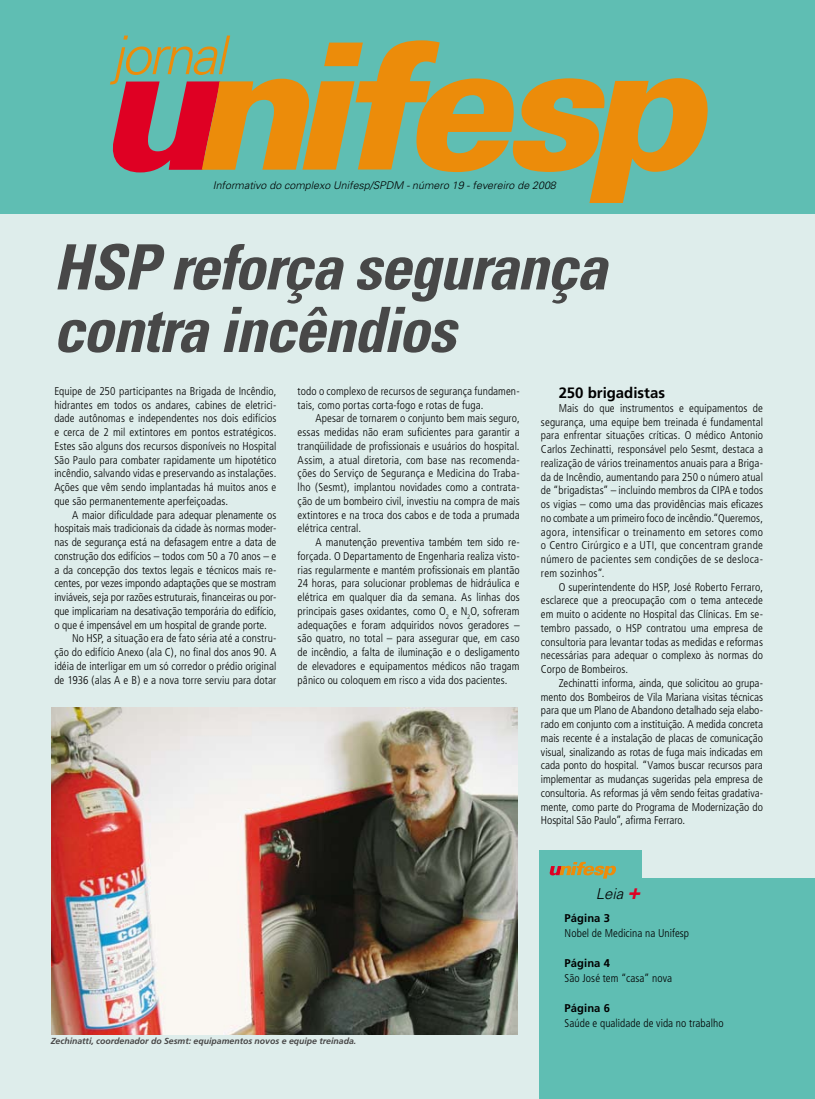
<style>
.page{position:relative;width:815px;height:1099px;background:#fff}
.page>*{position:absolute;margin:0;border:0;box-sizing:border-box;transform-origin:0 0}
.t1{font:italic 700 condensed 62.5px/62.5px "Univers";letter-spacing:-.025em;color:#484848}
.t2{font:700 15px "Frutiger";color:#000}
.t3{font:italic 300 15px "Univers";color:#000}
.t4{font:300 condensed 11.25px/13.8px "Frutiger";letter-spacing:.005em;color:#000;text-align:justify}
.t5{font:700 11.25px "Frutiger";letter-spacing:.005em;color:#000}
.t6{font:italic 300 10.62px "Univers";color:#000}
.t7{font:italic 700 8.75px "Frutiger";color:#484848}
.s1{font-weight:900;font-size:21.25px;color:#df0023}
</style>
<div class="page">
<div style="left:0;top:0;width:815px;height:1098px;background:#deedeb"></div>
<div style="left:0;top:0;width:815px;height:214px;background:#5fbeb3"></div>
<svg style="left:110px;top:36px;width:598px;height:167px"></svg>
<div style="left:539px;top:878px;width:276px;height:220px;background:#5fbeb3"></div>
<div style="left:539px;top:849px;width:103px;height:34px;background:#5fbeb3"></div>
<svg style="left:549px;top:861px;width:67px;height:17px"></svg>
<img style="left:52px;top:707px;width:466px;height:326px">
<p class="t6" style="left:213px;top:179px;width:345px">Informativo do complexo Unifesp/SPDM - número 19 - fevereiro de 2008</p>
<h1 class="t1" style="left:53px;top:235px;width:556px">HSP reforça segurança contra incêndios</h1>
<p class="t4" style="left:54px;top:384px;width:224px">Equipe de 250 participantes na Brigada de Incêndio, hidrantes em todos os andares, cabines de eletrici&shy;dade autônomas e independentes nos dois edifícios e cerca de 2 mil extintores em pontos estratégicos.<br>Estes são alguns dos recursos disponíveis no Hospital São Paulo para combater rapidamente um hipotético incêndio, salvando vidas e preservando as instalações.<br>Ações que vêm sendo implantadas há muitos anos e que são permanentemente aperfeiçoadas.</p>
<p class="t4" style="left:72px;top:508px;width:206px">A maior dificuldade para adequar plenamente os</p>
<p class="t4" style="left:54px;top:522px;width:224px">hospitais mais tradicionais da cidade às normas moder-</p>
<p class="t4" style="left:54px;top:535px;width:224px">nas de segurança está na defasagem entre a data de</p>
<p class="t4" style="left:54px;top:549px;width:224px">construção dos edifícios – todos com 50 a 70 anos – e</p>
<p class="t4" style="left:54px;top:563px;width:224px">a da concepção dos textos legais e técnicos mais re-</p>
<p class="t4" style="left:54px;top:577px;width:224px">centes, por vezes impondo adaptações que se mostram</p>
<p class="t4" style="left:54px;top:590px;width:224px">inviáveis, seja por razões estruturais, financeiras ou por-</p>
<p class="t4" style="left:54px;top:604px;width:224px">que implicariam na desativação temporária do edifício,</p>
<p class="t4" style="left:54px;top:618px;width:214px">o que é impensável em um hospital de grande porte.</p>
<p class="t4" style="left:72px;top:632px;width:206px">No HSP, a situação era de fato séria até a constru-</p>
<p class="t4" style="left:54px;top:645px;width:223px">ção do edifício Anexo (ala C), no final dos anos 90. A</p>
<p class="t4" style="left:54px;top:659px;width:224px">idéia de interligar em um só corredor o prédio original</p>
<p class="t4" style="left:54px;top:673px;width:223px">de 1936 (alas A e B) e a nova torre serviu para dotar</p>
<p class="t4" style="left:298px;top:384px;width:224px">todo o complexo de recursos de segurança fundamen&shy;tais, como portas corta-fogo e rotas de fuga.</p>
<p class="t4" style="left:298px;top:411px;width:224px;text-indent:18px">Apesar de tornarem o conjunto bem mais seguro, essas medidas não eram suficientes para garantir a tranqüilidade de profissionais e usuários do hospital.<br>Assim, a atual diretoria, com base nas recomenda&shy;ções do Serviço de Segurança e Medicina do Traba&shy;lho (Sesmt), implantou novidades como a contrata&shy;ção de um bombeiro civil, investiu na compra de mais extintores e na troca dos cabos e de toda a prumada elétrica central.</p>
<p class="t4" style="left:298px;top:535px;width:224px;text-indent:18px">A manutenção preventiva também tem sido re&shy;forçada. O Departamento de Engenharia realiza visto&shy;rias regularmente e mantém profissionais em plantão 24 horas, para solucionar problemas de hidráulica e elétrica em qualquer dia da semana. As linhas dos principais gases oxidantes, como O<sub>2</sub> e N<sub>2</sub>O, sofreram adequações e foram adquiridos novos geradores – são quatro, no total – para assegurar que, em caso de incêndio, a falta de iluminação e o desligamento de elevadores e equipamentos médicos não tragam pânico ou coloquem em risco a vida dos pacientes.</p>
<h2 class="t2" style="left:559px;top:384px;width:108px">250 brigadistas</h2>
<p class="t4" style="left:541px;top:401px;width:224px;text-indent:18px">Mais do que instrumentos e equipamentos de segurança, uma equipe bem treinada é fundamental para enfrentar situações críticas. O médico Antonio Carlos Zechinatti, responsável pelo Sesmt, destaca a realização de vários treinamentos anuais para a Briga&shy;da de Incêndio, aumentando para 250 o número atual de “brigadistas” – incluindo membros da CIPA e todos os vigias – como uma das providências mais eficazes no combate a um primeiro foco de incêndio.“Queremos, agora, intensificar o treinamento em setores como o Centro Cirúrgico e a UTI, que concentram grande número de pacientes sem condições de se desloca&shy;rem sozinhos”.</p>
<p class="t4" style="left:541px;top:580px;width:224px;text-indent:18px">O superintendente do HSP, José Roberto Ferraro, esclarece que a preocupação com o tema antecede em muito o acidente no Hospital das Clínicas. Em se&shy;tembro passado, o HSP contratou uma empresa de consultoria para levantar todas as medidas e reformas necessárias para adequar o complexo às normas do Corpo de Bombeiros.</p>
<p class="t4" style="left:541px;top:676px;width:224px;text-indent:18px">Zechinatti informa, ainda, que solicitou ao grupa&shy;mento dos Bombeiros de Vila Mariana visitas técnicas para que um Plano de Abandono detalhado seja elabo&shy;rado em conjunto com a instituição. A medida concreta mais recente é a instalação de placas de comunicação visual, sinalizando as rotas de fuga mais indicadas em cada ponto do hospital. “Vamos buscar recursos para implementar as mudanças sugeridas pela empresa de consultoria. As reformas já vêm sendo feitas gradativa&shy;mente, como parte do Programa de Modernização do Hospital São Paulo”, afirma Ferraro.</p>
<p class="t7" style="left:51px;top:1036px;width:307px">Zechinatti, coordenador do Sesmt: equipamentos novos e equipe treinada.</p>
<h2 class="t3" style="left:596px;top:884px;width:46px">Leia <span class="s1">+</span></h2>
<p class="t5" style="left:565px;top:911px;width:47px">Página 3</p>
<p class="t4" style="left:565px;top:926px;width:126px">Nobel de Medicina na Unifesp</p>
<p class="t5" style="left:565px;top:956px;width:47px">Página 4</p>
<p class="t4" style="left:565px;top:971px;width:109px">São José tem “casa” nova</p>
<p class="t5" style="left:565px;top:1001px;width:47px">Página 6</p>
<p class="t4" style="left:565px;top:1016px;width:161px">Saúde e qualidade de vida no trabalho</p>
</div>
